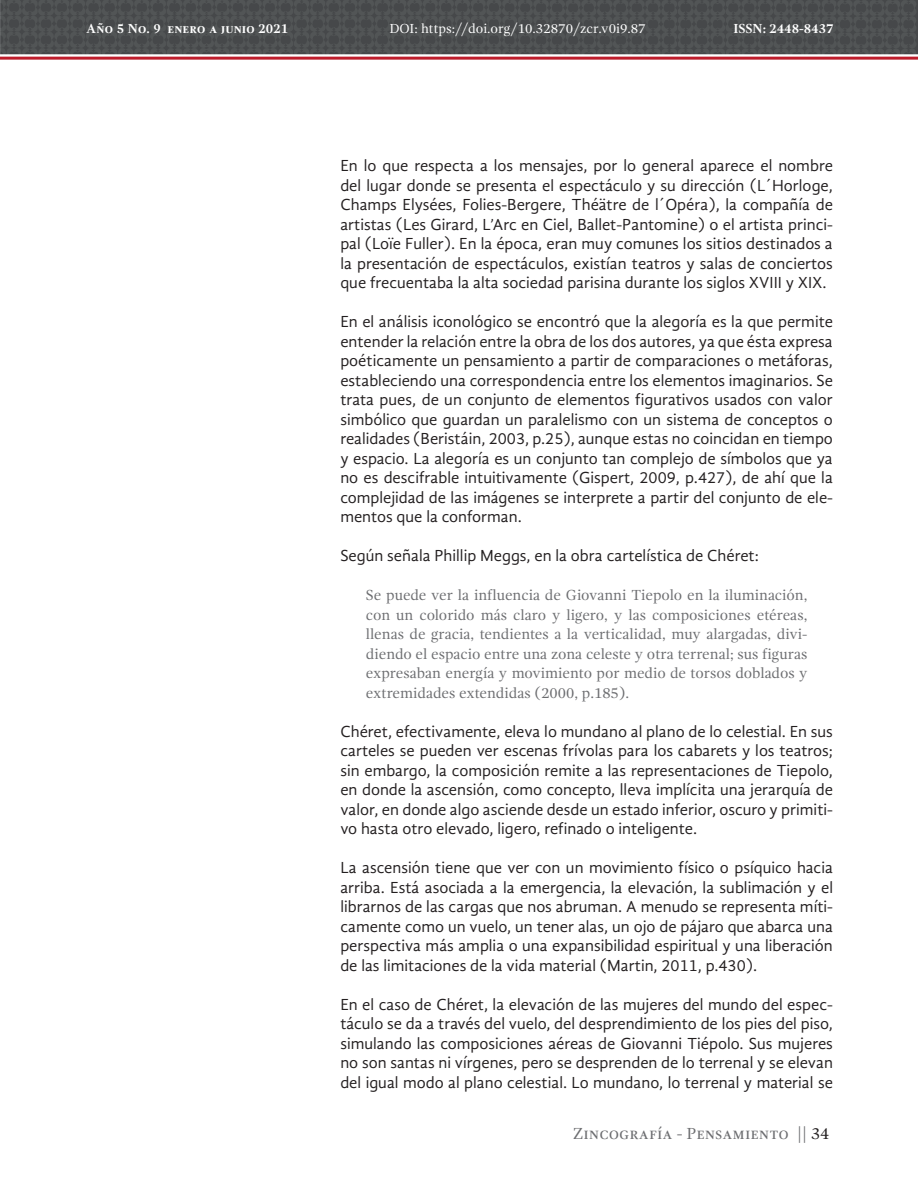
<style>
.page{position:relative;width:918px;height:1188px;background:#fff}
.page>*{position:absolute;margin:0;border:0;box-sizing:border-box;transform-origin:0 0}
.t1{font:16.5px/19.5px "Gandhi Sans";color:#231f20;text-align:justify}
.t2{font:16.5px "Gandhi Serif";color:#6c6d70}
.t3{font:15px/19.5px "Gandhi Serif";color:#6c6d70;text-align:justify}
.t4{font:13.5px "Gandhi Serif";color:#fff}
.t5{font:700 13.5px "Gandhi Serif";color:#fff}
.s1{color:#231f20}
</style>
<div class="page">
<div style="left:0;top:0;width:918px;height:54px;background:#4d4f51"></div>
<hr style="left:0;top:57px;width:918px;height:3px;background:#be1d2c">
<p class="t5" style="left:86px;top:20px;width:203px">Año 5 No. 9 enero a junio 2021</p>
<p class="t4" style="left:389px;top:20px;width:258px">DOI: https://doi.org/10.32870/zcr.v0i9.87</p>
<p class="t5" style="left:733px;top:20px;width:102px">ISSN: 2448-8437</p>
<p class="t1" style="left:340px;top:156px;width:494px">En lo que respecta a los mensajes, por lo general aparece el nombre del lugar donde se presenta el espectáculo y su dirección (L´Horloge, Champs Elysées, Folies-Bergere, Théätre de l´Opéra), la compañía de artistas (Les Girard, L’Arc en Ciel, Ballet-Pantomine) o el artista princi&shy;pal (Loïe Fuller). En la época, eran muy comunes los sitios destinados a la presentación de espectáculos, existían teatros y salas de conciertos que frecuentaba la alta sociedad parisina durante los siglos XVIII y XIX.</p>
<p class="t1" style="left:340px;top:312px;width:494px">En el análisis iconológico se encontró que la alegoría es la que permite entender la relación entre la obra de los dos autores, ya que ésta expresa poéticamente un pensamiento a partir de comparaciones o metáforas, estableciendo una correspondencia entre los elementos imaginarios. Se trata pues, de un conjunto de elementos figurativos usados con valor simbólico que guardan un paralelismo con un sistema de conceptos o realidades (Beristáin, 2003, p.25), aunque estas no coincidan en tiempo y espacio. La alegoría es un conjunto tan complejo de símbolos que ya no es descifrable intuitivamente (Gispert, 2009, p.427), de ahí que la complejidad de las imágenes se interprete a partir del conjunto de ele&shy;mentos que la conforman.</p>
<p class="t1" style="left:340px;top:546px;width:420px">Según señala Phillip Meggs, en la obra cartelística de Chéret:</p>
<p class="t3" style="left:366px;top:586px;width:443px">Se puede ver la influencia de Giovanni Tiepolo en la iluminación, con un colorido más claro y ligero, y las composiciones etéreas, llenas de gracia, tendientes a la verticalidad, muy alargadas, divi&shy;diendo el espacio entre una zona celeste y otra terrenal; sus figuras expresaban energía y movimiento por medio de torsos doblados y extremidades extendidas (2000, p.185).</p>
<p class="t1" style="left:340px;top:722px;width:494px">Chéret, efectivamente, eleva lo mundano al plano de lo celestial. En sus carteles se pueden ver escenas frívolas para los cabarets y los teatros; sin embargo, la composición remite a las representaciones de Tiepolo, en donde la ascensión, como concepto, lleva implícita una jerarquía de valor, en donde algo asciende desde un estado inferior, oscuro y primiti&shy;vo hasta otro elevado, ligero, refinado o inteligente.</p>
<p class="t1" style="left:340px;top:858px;width:494px">La ascensión tiene que ver con un movimiento físico o psíquico hacia arriba. Está asociada a la emergencia, la elevación, la sublimación y el librarnos de las cargas que nos abruman. A menudo se representa míti&shy;camente como un vuelo, un tener alas, un ojo de pájaro que abarca una perspectiva más amplia o una expansibilidad espiritual y una liberación de las limitaciones de la vida material (Martin, 2011, p.430).</p>
<p class="t1" style="left:340px;top:995px;width:494px">En el caso de Chéret, la elevación de las mujeres del mundo del espec&shy;táculo se da a través del vuelo, del desprendimiento de los pies del piso, simulando las composiciones aéreas de Giovanni Tiépolo. Sus mujeres no son santas ni vírgenes, pero se desprenden de lo terrenal y se elevan del igual modo al plano celestial. Lo mundano, lo terrenal y material se</p>
<p class="t2" style="left:573px;top:1124px;width:258px">Zincografía - Pensamiento || <span class="s1">34</span></p>
</div>
